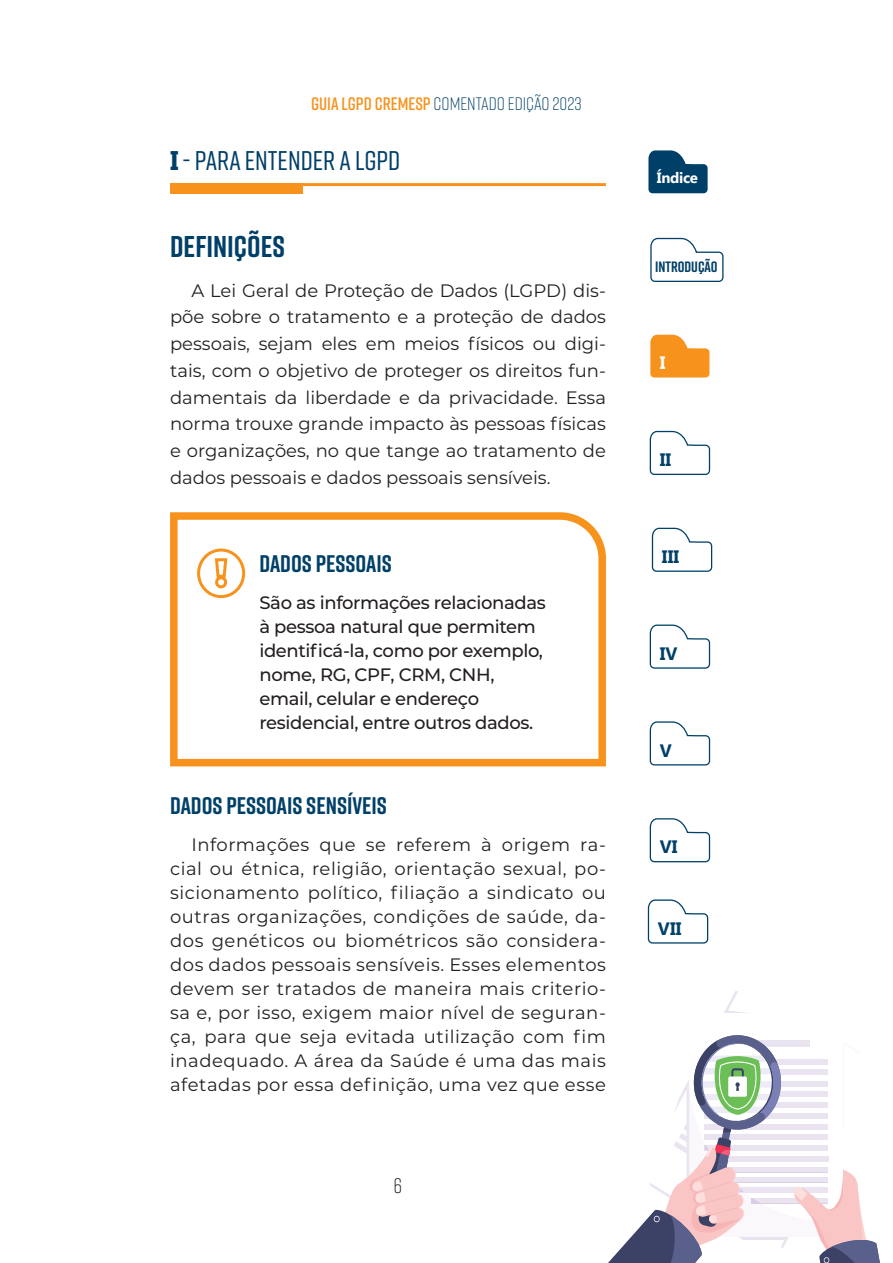
<style>
.page{position:relative;width:893px;height:1263px;background:#fff}
.page>*{position:absolute;margin:0;border:0;box-sizing:border-box;transform-origin:0 0}
.t1{font:700 30px "Rift";color:#004068}
.t2{font:500 27px "Rift";color:#004068}
.t3{font:700 24px "Rift";color:#004068}
.t4{font:300 21px "Rift";color:#231f20}
.t5{font:18px/24px "Montserrat";letter-spacing:.01em;color:#231f20;text-align:justify}
.t6{font:500 18px/24px "Montserrat";letter-spacing:-.02em;color:#231f20}
.t7{font:300 18px "Rift";color:#004068}
.t8{font:700 18px "Microsoft Phags Pa";color:#004068}
.t9{font:700 18px "Microsoft Phags Pa";color:#fff}
.t10{font:700 15px "Rift";color:#004068}
.t11{font:700 15px "Microsoft Phags Pa";letter-spacing:-.02em;color:#fff}
.s1{font-weight:600;color:#f7931d}
.s2{font-family:"Microsoft Phags Pa";font-weight:700}
</style>
<div class="page">
<svg style="left:650px;top:335px;width:59px;height:42px"></svg>
<svg style="left:650px;top:237px;width:74px;height:45px"></svg>
<svg style="left:649px;top:430px;width:62px;height:45px"></svg>
<svg style="left:651px;top:527px;width:62px;height:45px"></svg>
<svg style="left:649px;top:624px;width:62px;height:45px"></svg>
<svg style="left:649px;top:721px;width:62px;height:45px"></svg>
<svg style="left:649px;top:818px;width:62px;height:45px"></svg>
<svg style="left:648px;top:150px;width:60px;height:43px"></svg>
<svg style="left:647px;top:899px;width:62px;height:45px"></svg>
<svg style="left:170px;top:512px;width:436px;height:255px"></svg>
<svg style="left:608px;top:1010px;width:272px;height:253px"></svg>
<hr style="left:170px;top:183px;width:436px;height:3px;background:#f7931d">
<div style="left:170px;top:183px;width:133px;height:10px;background:#f7931d"></div>
<svg style="left:213px;top:557px;width:16px;height:33px"></svg>
<div style="left:197px;top:548px;width:48px;height:50px;border:3px solid #f7931d;border-radius:50%"></div>
<p class="t7" style="left:311px;top:91px;width:272px"><span class="s1">GUIA LGPD CREMESP</span> COMENTADO EDIÇÃO 2023</p>
<h2 class="t2" style="left:170px;top:142px;width:232px"><span class="s2">I</span> - PARA ENTENDER A LGPD</h2>
<h1 class="t1" style="left:170px;top:225px;width:116px">DEFINIÇÕES</h1>
<p class="t5" style="left:170px;top:276px;width:437px;line-height:26.7px;text-indent:21px">A Lei Geral de Proteção de Dados (LGPD) dis&shy;põe sobre o tratamento e a proteção de dados pessoais, sejam eles em meios físicos ou digi&shy;tais, com o objetivo de proteger os direitos fun&shy;damentais da liberdade e da privacidade. Essa norma trouxe grande impacto às pessoas físicas e organizações, no que tange ao tratamento de dados pessoais e dados pessoais sensíveis.</p>
<h3 class="t3" style="left:259px;top:546px;width:134px">DADOS PESSOAIS</h3>
<p class="t6" style="left:259px;top:590px;width:288px">São as informações relacionadas à pessoa natural que permitem identificá-la, como por exemplo, nome, RG, CPF, CRM, CNH, email, celular e endereço residencial, entre outros dados.</p>
<h3 class="t3" style="left:170px;top:788px;width:218px">DADOS PESSOAIS SENSÍVEIS</h3>
<p class="t5" style="left:170px;top:832px;width:437px;text-indent:21px">Informações que se referem à origem ra&shy;cial ou étnica, religião, orientação sexual, po&shy;sicionamento político, filiação a sindicato ou outras organizações, condições de saúde, da&shy;dos genéticos ou biométricos são considera&shy;dos dados pessoais sensíveis. Esses elementos devem ser tratados de maneira mais criterio&shy;sa e, por isso, exigem maior nível de seguran&shy;ça, para que seja evitada utilização com fim inadequado. A área da Saúde é uma das mais afetadas por essa definição, uma vez que esse</p>
<p class="t4" style="left:394px;top:1171px;width:10px">6</p>
<p class="t11" style="left:657px;top:167px;width:43px">Índice</p>
<p class="t10" style="left:655px;top:256px;width:64px">INTRODUÇÃO</p>
<p class="t9" style="left:660px;top:350px;width:7px">I</p>
<p class="t8" style="left:660px;top:447px;width:13px">II</p>
<p class="t8" style="left:662px;top:544px;width:19px">III</p>
<p class="t8" style="left:660px;top:640px;width:19px">IV</p>
<p class="t8" style="left:660px;top:737px;width:14px">V</p>
<p class="t8" style="left:660px;top:834px;width:19px">VI</p>
<p class="t8" style="left:658px;top:915px;width:25px">VII</p>
</div>
